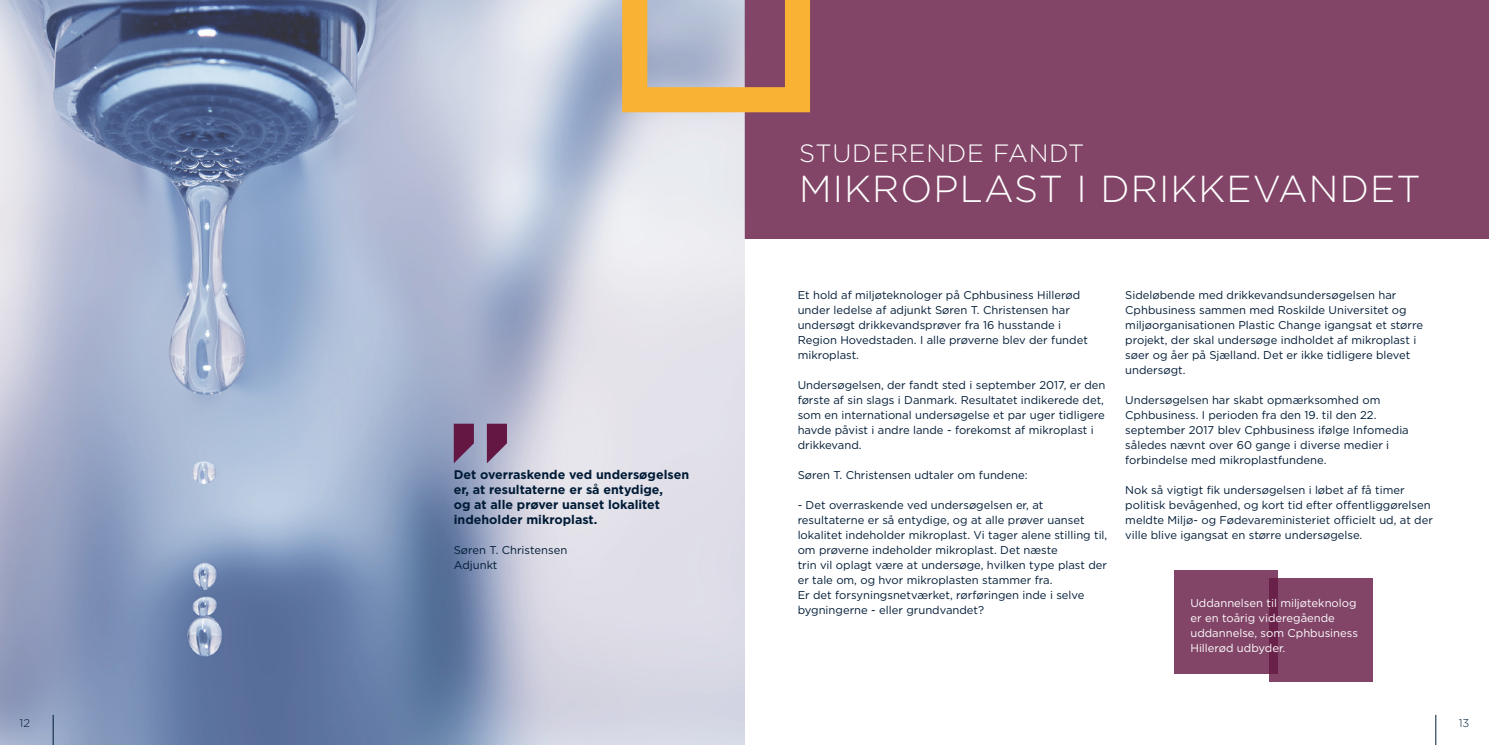
<style>
.page{position:relative;width:1489px;height:745px;background:#fff}
.page>*{position:absolute;margin:0;border:0;box-sizing:border-box;transform-origin:0 0}
.t1{font:300 37.5px "Gotham";letter-spacing:.03em;color:#fff}
.t2{font:300 25px "Gotham";letter-spacing:.03em;color:#fff}
.t3{font:700 12.5px/15px "Gotham";color:#001b36}
.t4{font:11.25px/15px "Gotham";color:#001b36}
.t5{font:11.25px/15px "Gotham";color:#fff}
.t6{font:300 11.25px "Gotham";color:#001b36}
</style>
<div class="page">
<div style="left:744px;top:0;width:744px;height:239px;background:#824567"></div>
<img style="left:0;top:0;width:744px;height:744px">
<svg style="left:454px;top:423px;width:20px;height:40px"></svg>
<svg style="left:487px;top:423px;width:20px;height:40px"></svg>
<svg style="left:622px;top:0;width:188px;height:112px"></svg>
<div style="left:1174px;top:569px;width:103px;height:104px;background:#824567"></div>
<svg style="left:1269px;top:578px;width:103px;height:103px;fill:#824567"></svg>
<hr style="left:53px;top:714px;width:1px;height:30px;background:#001b36">
<hr style="left:1435px;top:714px;width:1px;height:30px;background:#001b36">
<p class="t3" style="left:454px;top:467px;width:237px">Det overraskende ved undersøgelsen er, at resultaterne er så entydige,<br>og at alle prøver uanset lokalitet indeholder mikroplast.</p>
<p class="t4" style="left:454px;top:542px;width:115px">Søren T. Christensen<br>Adjunkt</p>
<h2 class="t2" style="left:799px;top:137px;width:287px">STUDERENDE FANDT</h2>
<h1 class="t1" style="left:799px;top:165px;width:623px">MIKROPLAST I DRIKKEVANDET</h1>
<p class="t4" style="left:797px;top:287px;width:292px">Et hold af miljøteknologer på Cphbusiness Hillerød under ledelse af adjunkt Søren T. Christensen har undersøgt drikkevandsprøver fra 16 husstande i Region Hovedstaden. I alle prøverne blev der fundet mikroplast.</p>
<p class="t4" style="left:797px;top:377px;width:309px">Undersøgelsen, der fandt sted i september 2017, er den første af sin slags i Danmark. Resultatet indikerede det, som en international undersøgelse et par uger tidligere havde påvist i andre lande - forekomst af mikroplast i drikkevand.</p>
<p class="t4" style="left:797px;top:467px;width:231px">Søren T. Christensen udtaler om fundene:</p>
<p class="t4" style="left:797px;top:497px;width:311px">- Det overraskende ved undersøgelsen er, at resultaterne er så entydige, og at alle prøver uanset lokalitet indeholder mikroplast. Vi tager alene stilling til, om prøverne indeholder mikroplast. Det næste<br>trin vil oplagt være at undersøge, hvilken type plast der er tale om, og hvor mikroplasten stammer fra.<br>Er det forsyningsnetværket, rørføringen inde i selve bygningerne - eller grundvandet?</p>
<p class="t4" style="left:1125px;top:287px;width:299px">Sideløbende med drikkevandsundersøgelsen har Cphbusiness sammen med Roskilde Universitet og miljøorganisationen Plastic Change igangsat et større projekt, der skal undersøge indholdet af mikroplast i søer og åer på Sjælland. Det er ikke tidligere blevet undersøgt.</p>
<p class="t4" style="left:1125px;top:392px;width:285px">Undersøgelsen har skabt opmærksomhed om Cphbusiness. I perioden fra den 19. til den 22. september 2017 blev Cphbusiness ifølge Infomedia således nævnt over 60 gange i diverse medier i forbindelse med mikroplastfundene.</p>
<p class="t4" style="left:1125px;top:482px;width:309px">Nok så vigtigt fik undersøgelsen i løbet af få timer politisk bevågenhed, og kort tid efter offentliggørelsen meldte Miljø- og Fødevareministeriet officielt ud, at der ville blive igangsat en større undersøgelse.</p>
<p class="t5" style="left:1190px;top:594px;width:169px">Uddannelsen til miljøteknolog er en toårig videregående uddannelse, som Cphbusiness<br>Hillerød udbyder.</p>
<p class="t6" style="left:20px;top:715px;width:12px">12</p>
<p class="t6" style="left:1458px;top:715px;width:12px">13</p>
</div>
